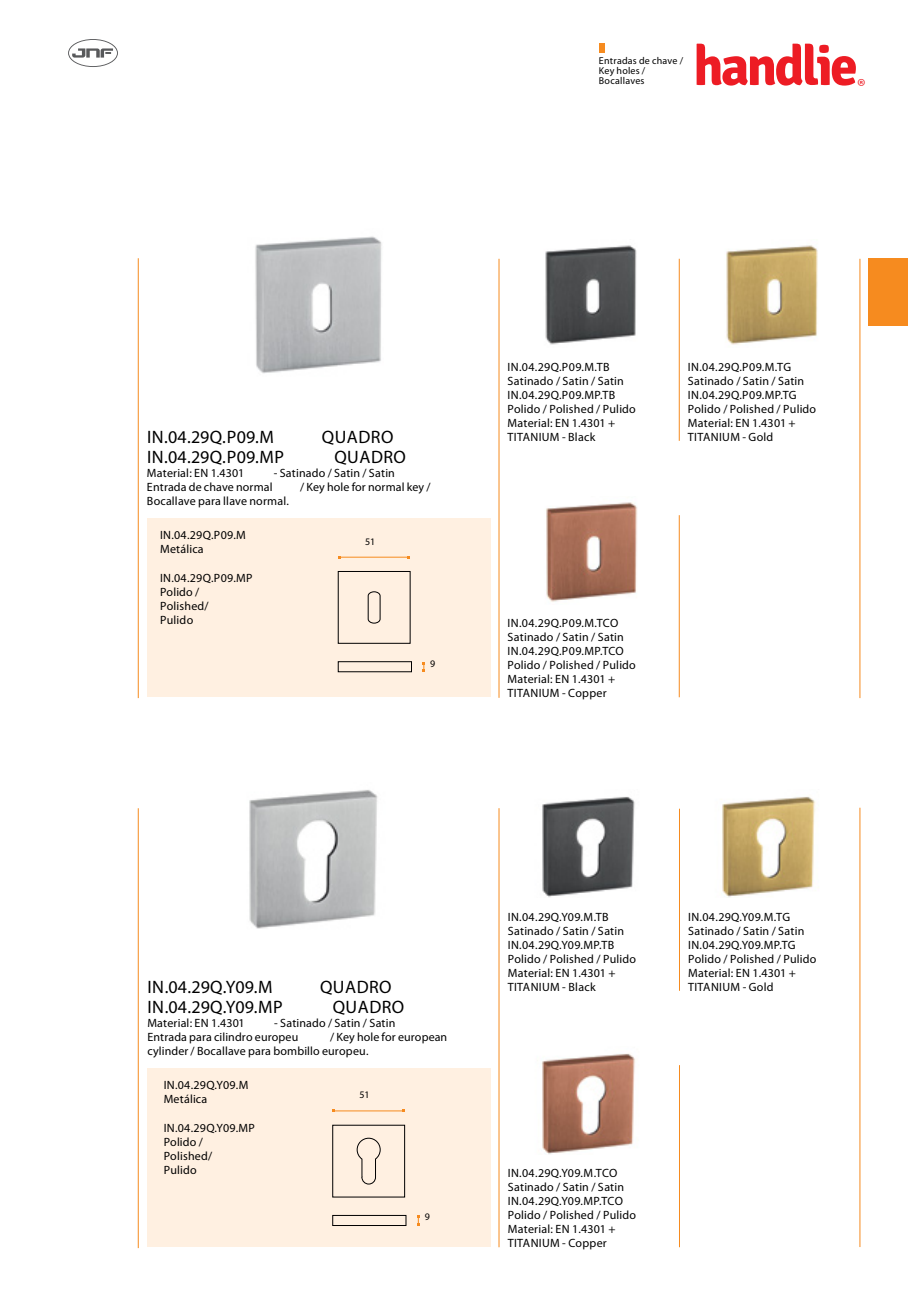
<style>
.page{position:relative;width:908px;height:1304px;background:#fff}
.page>*{position:absolute;margin:0;border:0;box-sizing:border-box;transform-origin:0 0}
.t1{font:700 55.8px "Signika";letter-spacing:-.05em;color:#ed1c24}
.t2{font:900 18px "PF Beau Sans Pro";letter-spacing:.005em;color:#000}
.t3{font:300 18px "PF Beau Sans Pro";letter-spacing:.025em;color:#000}
.t4{font:300 13.4px "Signika";color:#ed1c24}
.t5{font:700 12px "PF Beau Sans Pro";letter-spacing:.02em;color:#000}
.t6{font:300 12px "PF Beau Sans Pro";letter-spacing:.02em;color:#000}
.t7{font:600 12px/14px "PF Beau Sans Pro";letter-spacing:.02em;color:#000}
.t8{font:12px/14px "PF Beau Sans Pro";letter-spacing:.015em;color:#000}
.t9{font:300 10px/10px "PF Beau Sans Pro";letter-spacing:.025em;color:#000}
.t10{font:600 10px "PF Beau Sans Pro";letter-spacing:.025em;color:#000}
</style>
<div class="page">
<div style="left:598px;top:43px;width:6px;height:9px;background:#f68b1f"></div>
<svg style="left:68px;top:39px;width:50px;height:28px"></svg>
<hr style="left:859px;top:259px;width:1px;height:439px;background:#f68b1f">
<hr style="left:138px;top:258px;width:1px;height:440px;background:#f68b1f">
<div style="left:867px;top:258px;width:40px;height:68px;background:#f68b1f"></div>
<img style="left:546px;top:502px;width:91px;height:100px">
<hr style="left:498px;top:259px;width:1px;height:439px;background:#f68b1f">
<div style="left:147px;top:519px;width:343px;height:178px;background:#fff0e1"></div>
<img style="left:255px;top:236px;width:127px;height:138px">
<svg style="left:367px;top:591px;width:13px;height:33px"></svg>
<svg style="left:422px;top:662px;width:3px;height:10px"></svg>
<hr style="left:339px;top:557px;width:69px;height:1px;background:#f68b1f">
<div style="left:338px;top:661px;width:73px;height:11px;border:1px solid #000"></div>
<div style="left:338px;top:571px;width:72px;height:73px;border:1px solid #000"></div>
<hr style="left:678px;top:259px;width:1px;height:182px;background:#f68b1f">
<hr style="left:678px;top:515px;width:1px;height:182px;background:#f68b1f">
<img style="left:545px;top:245px;width:92px;height:100px">
<img style="left:726px;top:245px;width:92px;height:100px">
<hr style="left:859px;top:808px;width:1px;height:439px;background:#f68b1f">
<hr style="left:138px;top:808px;width:1px;height:440px;background:#f68b1f">
<hr style="left:498px;top:808px;width:1px;height:439px;background:#f68b1f">
<div style="left:147px;top:1069px;width:343px;height:178px;background:#fff0e1"></div>
<img style="left:249px;top:790px;width:129px;height:139px">
<svg style="left:417px;top:1216px;width:2px;height:10px"></svg>
<hr style="left:333px;top:1111px;width:70px;height:1px;background:#f68b1f">
<div style="left:332px;top:1215px;width:74px;height:11px;border:1px solid #000"></div>
<svg style="left:356px;top:1137px;width:24px;height:48px"></svg>
<div style="left:332px;top:1125px;width:73px;height:72px;border:1px solid #000"></div>
<hr style="left:678px;top:809px;width:1px;height:182px;background:#f68b1f">
<hr style="left:678px;top:1065px;width:1px;height:182px;background:#f68b1f">
<img style="left:542px;top:797px;width:93px;height:100px">
<img style="left:722px;top:796px;width:94px;height:101px">
<img style="left:542px;top:1053px;width:93px;height:101px">
<p class="t10" style="left:598px;top:55px;width:86px">Entradas de chave /</p>
<p class="t9" style="left:598px;top:66px;width:48px">Key holes /<br>Bocallaves</p>
<h1 class="t1" style="left:693px;top:32px;width:166px">handlie</h1>
<p class="t4" style="left:857px;top:77px;width:9px">®</p>
<h2 class="t2" style="left:147px;top:425px;width:128px">IN.04.29Q.P09.M</h2>
<h2 class="t3" style="left:322px;top:425px;width:73px">QUADRO</h2>
<h2 class="t2" style="left:147px;top:445px;width:138px">IN.04.29Q.P09.MP</h2>
<h2 class="t3" style="left:334px;top:445px;width:73px">QUADRO</h2>
<p class="t5" style="left:147px;top:465px;width:99px">Material: EN 1.4301</p>
<p class="t8" style="left:273px;top:465px;width:123px">- Satinado / Satin / Satin</p>
<p class="t5" style="left:147px;top:479px;width:127px">Entrada de chave normal</p>
<p class="t8" style="left:300px;top:479px;width:132px">/ Key hole for normal key /</p>
<p class="t8" style="left:147px;top:493px;width:143px">Bocallave para llave normal.</p>
<p class="t5" style="left:160px;top:527px;width:87px">IN.04.29Q.P09.M</p>
<p class="t7" style="left:160px;top:542px;width:45px">Metálica</p>
<p class="t5" style="left:160px;top:570px;width:94px">IN.04.29Q.P09.MP</p>
<p class="t7" style="left:160px;top:585px;width:41px">Polido /</p>
<p class="t8" style="left:160px;top:599px;width:50px">Polished/<br>Pulido</p>
<p class="t9" style="left:365px;top:536px;width:12px">51</p>
<p class="t9" style="left:430px;top:658px;width:7px">9</p>
<p class="t5" style="left:507px;top:359px;width:103px">IN.04.29Q.P09.M.TB</p>
<p class="t6" style="left:507px;top:373px;width:118px">Satinado / Satin / Satin</p>
<p class="t5" style="left:507px;top:387px;width:109px">IN.04.29Q.P09.MP.TB</p>
<p class="t6" style="left:507px;top:401px;width:130px">Polido / Polished / Pulido</p>
<p class="t7" style="left:507px;top:416px;width:109px">Material: EN 1.4301 +<br>TITANIUM - Black</p>
<p class="t5" style="left:687px;top:359px;width:105px">IN.04.29Q.P09.M.TG</p>
<p class="t6" style="left:687px;top:373px;width:118px">Satinado / Satin / Satin</p>
<p class="t5" style="left:687px;top:387px;width:110px">IN.04.29Q.P09.MP.TG</p>
<p class="t6" style="left:687px;top:401px;width:130px">Polido / Polished / Pulido</p>
<p class="t7" style="left:687px;top:416px;width:109px">Material: EN 1.4301 +<br>TITANIUM - Gold</p>
<p class="t5" style="left:507px;top:616px;width:112px">IN.04.29Q.P09.M.TCO</p>
<p class="t6" style="left:507px;top:630px;width:118px">Satinado / Satin / Satin</p>
<p class="t5" style="left:507px;top:644px;width:118px">IN.04.29Q.P09.MP.TCO</p>
<p class="t6" style="left:507px;top:658px;width:130px">Polido / Polished / Pulido</p>
<p class="t7" style="left:507px;top:672px;width:109px">Material: EN 1.4301 +<br>TITANIUM - Copper</p>
<h2 class="t2" style="left:147px;top:975px;width:126px">IN.04.29Q.Y09.M</h2>
<h2 class="t3" style="left:320px;top:975px;width:73px">QUADRO</h2>
<h2 class="t2" style="left:147px;top:995px;width:137px">IN.04.29Q.Y09.MP</h2>
<h2 class="t3" style="left:332px;top:995px;width:73px">QUADRO</h2>
<p class="t5" style="left:147px;top:1015px;width:99px">Material: EN 1.4301</p>
<p class="t8" style="left:274px;top:1015px;width:123px">- Satinado / Satin / Satin</p>
<p class="t5" style="left:147px;top:1029px;width:152px">Entrada para cilindro europeu</p>
<p class="t8" style="left:147px;top:1029px;width:301px;text-indent:183px">/ Key hole for european cylinder / Bocallave para bombillo europeu.</p>
<p class="t5" style="left:164px;top:1077px;width:86px">IN.04.29Q.Y09.M</p>
<p class="t7" style="left:164px;top:1092px;width:45px">Metálica</p>
<p class="t5" style="left:164px;top:1120px;width:93px">IN.04.29Q.Y09.MP</p>
<p class="t7" style="left:164px;top:1135px;width:41px">Polido /</p>
<p class="t8" style="left:164px;top:1149px;width:50px">Polished/<br>Pulido</p>
<p class="t9" style="left:359px;top:1090px;width:12px">51</p>
<p class="t9" style="left:424px;top:1212px;width:7px">9</p>
<p class="t5" style="left:507px;top:909px;width:102px">IN.04.29Q.Y09.M.TB</p>
<p class="t6" style="left:507px;top:923px;width:118px">Satinado / Satin / Satin</p>
<p class="t5" style="left:507px;top:937px;width:108px">IN.04.29Q.Y09.MP.TB</p>
<p class="t6" style="left:507px;top:951px;width:130px">Polido / Polished / Pulido</p>
<p class="t7" style="left:507px;top:966px;width:109px">Material: EN 1.4301 +<br>TITANIUM - Black</p>
<p class="t5" style="left:687px;top:909px;width:103px">IN.04.29Q.Y09.M.TG</p>
<p class="t6" style="left:687px;top:923px;width:118px">Satinado / Satin / Satin</p>
<p class="t5" style="left:687px;top:937px;width:109px">IN.04.29Q.Y09.MP.TG</p>
<p class="t6" style="left:687px;top:951px;width:130px">Polido / Polished / Pulido</p>
<p class="t7" style="left:687px;top:966px;width:109px">Material: EN 1.4301 +<br>TITANIUM - Gold</p>
<p class="t5" style="left:507px;top:1166px;width:111px">IN.04.29Q.Y09.M.TCO</p>
<p class="t6" style="left:507px;top:1180px;width:118px">Satinado / Satin / Satin</p>
<p class="t5" style="left:507px;top:1194px;width:117px">IN.04.29Q.Y09.MP.TCO</p>
<p class="t6" style="left:507px;top:1208px;width:130px">Polido / Polished / Pulido</p>
<p class="t7" style="left:507px;top:1222px;width:109px">Material: EN 1.4301 +<br>TITANIUM - Copper</p>
</div>
